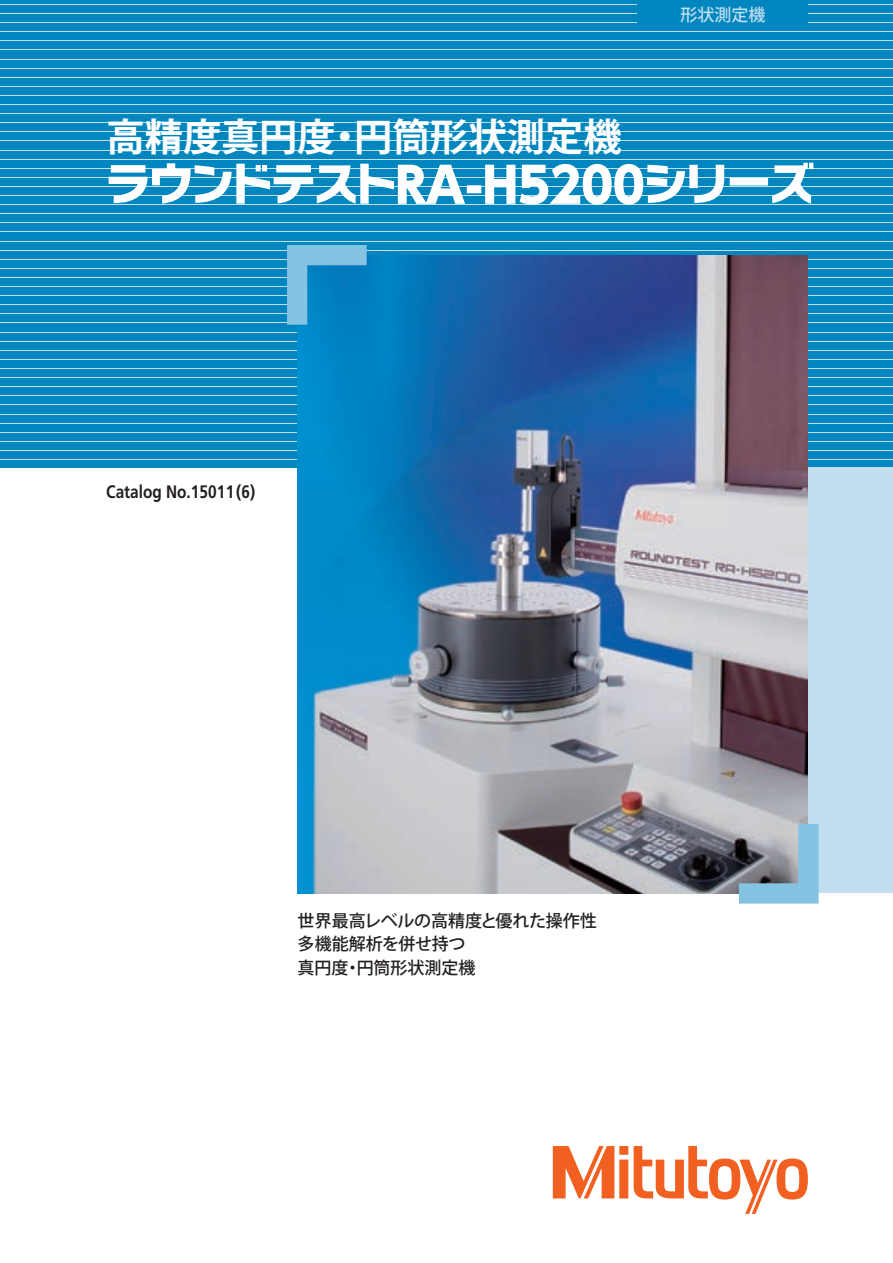
<style>
.page{position:relative;width:893px;height:1263px;background:#fff}
.page>*{position:absolute;margin:0;border:0;box-sizing:border-box;transform-origin:0 0}
.t1{font:700 38.25px "Koz Go Std";color:#fff}
.t2{font:700 18px "Mitutoyo Frutiger";color:#231f20}
.t3{font:500 16.95px/23.4px "Koz Go Std";letter-spacing:-.01em;color:#231f20}
.t4{font:500 16.95px "Koz Go Std";color:#c0deef}
</style>
<div class="page">
<div style="left:0;top:0;width:893px;height:468px;background:#0086be"></div>
<hr style="left:0;top:4px;width:893px;height:1px;background:#c0deef">
<hr style="left:0;top:13px;width:893px;height:1px;background:#c0deef">
<hr style="left:0;top:22px;width:893px;height:1px;background:#c0deef">
<hr style="left:0;top:31px;width:893px;height:1px;background:#c0deef">
<hr style="left:0;top:40px;width:893px;height:1px;background:#c0deef">
<hr style="left:0;top:50px;width:893px;height:1px;background:#c0deef">
<hr style="left:0;top:59px;width:893px;height:1px;background:#c0deef">
<hr style="left:0;top:68px;width:893px;height:1px;background:#c0deef">
<hr style="left:0;top:77px;width:893px;height:1px;background:#c0deef">
<hr style="left:0;top:86px;width:893px;height:1px;background:#c0deef">
<hr style="left:0;top:95px;width:893px;height:1px;background:#c0deef">
<hr style="left:0;top:104px;width:893px;height:1px;background:#c0deef">
<hr style="left:0;top:113px;width:893px;height:1px;background:#c0deef">
<hr style="left:0;top:122px;width:893px;height:1px;background:#c0deef">
<hr style="left:0;top:131px;width:893px;height:1px;background:#c0deef">
<hr style="left:0;top:141px;width:893px;height:1px;background:#c0deef">
<hr style="left:0;top:150px;width:893px;height:1px;background:#c0deef">
<hr style="left:0;top:159px;width:893px;height:1px;background:#c0deef">
<hr style="left:0;top:168px;width:893px;height:1px;background:#c0deef">
<hr style="left:0;top:177px;width:893px;height:1px;background:#c0deef">
<hr style="left:0;top:186px;width:893px;height:1px;background:#c0deef">
<hr style="left:0;top:195px;width:893px;height:1px;background:#c0deef">
<hr style="left:0;top:204px;width:893px;height:1px;background:#c0deef">
<hr style="left:0;top:213px;width:893px;height:1px;background:#c0deef">
<hr style="left:0;top:222px;width:893px;height:1px;background:#c0deef">
<hr style="left:0;top:232px;width:893px;height:1px;background:#c0deef">
<hr style="left:0;top:241px;width:893px;height:1px;background:#c0deef">
<hr style="left:0;top:250px;width:893px;height:1px;background:#c0deef">
<hr style="left:0;top:259px;width:893px;height:1px;background:#c0deef">
<hr style="left:0;top:268px;width:893px;height:1px;background:#c0deef">
<hr style="left:0;top:277px;width:893px;height:1px;background:#c0deef">
<hr style="left:0;top:286px;width:893px;height:1px;background:#c0deef">
<hr style="left:0;top:295px;width:893px;height:1px;background:#c0deef">
<hr style="left:0;top:304px;width:893px;height:1px;background:#c0deef">
<hr style="left:0;top:313px;width:893px;height:1px;background:#c0deef">
<hr style="left:0;top:323px;width:893px;height:1px;background:#c0deef">
<hr style="left:0;top:332px;width:893px;height:1px;background:#c0deef">
<hr style="left:0;top:341px;width:893px;height:1px;background:#c0deef">
<hr style="left:0;top:350px;width:893px;height:1px;background:#c0deef">
<hr style="left:0;top:359px;width:893px;height:1px;background:#c0deef">
<hr style="left:0;top:368px;width:893px;height:1px;background:#c0deef">
<hr style="left:0;top:377px;width:893px;height:1px;background:#c0deef">
<hr style="left:0;top:386px;width:893px;height:1px;background:#c0deef">
<hr style="left:0;top:395px;width:893px;height:1px;background:#c0deef">
<hr style="left:0;top:404px;width:893px;height:1px;background:#c0deef">
<hr style="left:0;top:414px;width:893px;height:1px;background:#c0deef">
<hr style="left:0;top:423px;width:893px;height:1px;background:#c0deef">
<hr style="left:0;top:432px;width:893px;height:1px;background:#c0deef">
<hr style="left:0;top:441px;width:893px;height:1px;background:#c0deef">
<hr style="left:0;top:450px;width:893px;height:1px;background:#c0deef">
<hr style="left:0;top:459px;width:893px;height:1px;background:#c0deef">
<svg style="left:553px;top:1146px;width:255px;height:68px"></svg>
<div style="left:638px;top:0;width:170px;height:28px;background:#0086be"></div>
<div style="left:808px;top:468px;width:85px;height:425px;background:#c0deef"></div>
<img style="left:298px;top:255px;width:510px;height:638px">
<svg style="left:287px;top:245px;width:80px;height:80px"></svg>
<svg style="left:739px;top:824px;width:80px;height:79px;background:#8ca7b8"></svg>
<svg style="left:109px;top:163px;width:704px;height:42px"></svg>
<h1 class="t1" style="left:106px;top:112px;width:517px">高精度真円度・円筒形状測定機</h1>
<p class="t4" style="left:680px;top:4px;width:87px">形状測定機</p>
<p class="t2" style="left:106px;top:481px;width:151px">Catalog No.15011(6)</p>
<p class="t3" style="left:298px;top:910px;width:301px">世界最高レベルの高精度と優れた操作性多機能解析を併せ持つ<br>真円度・円筒形状測定機</p>
</div>
